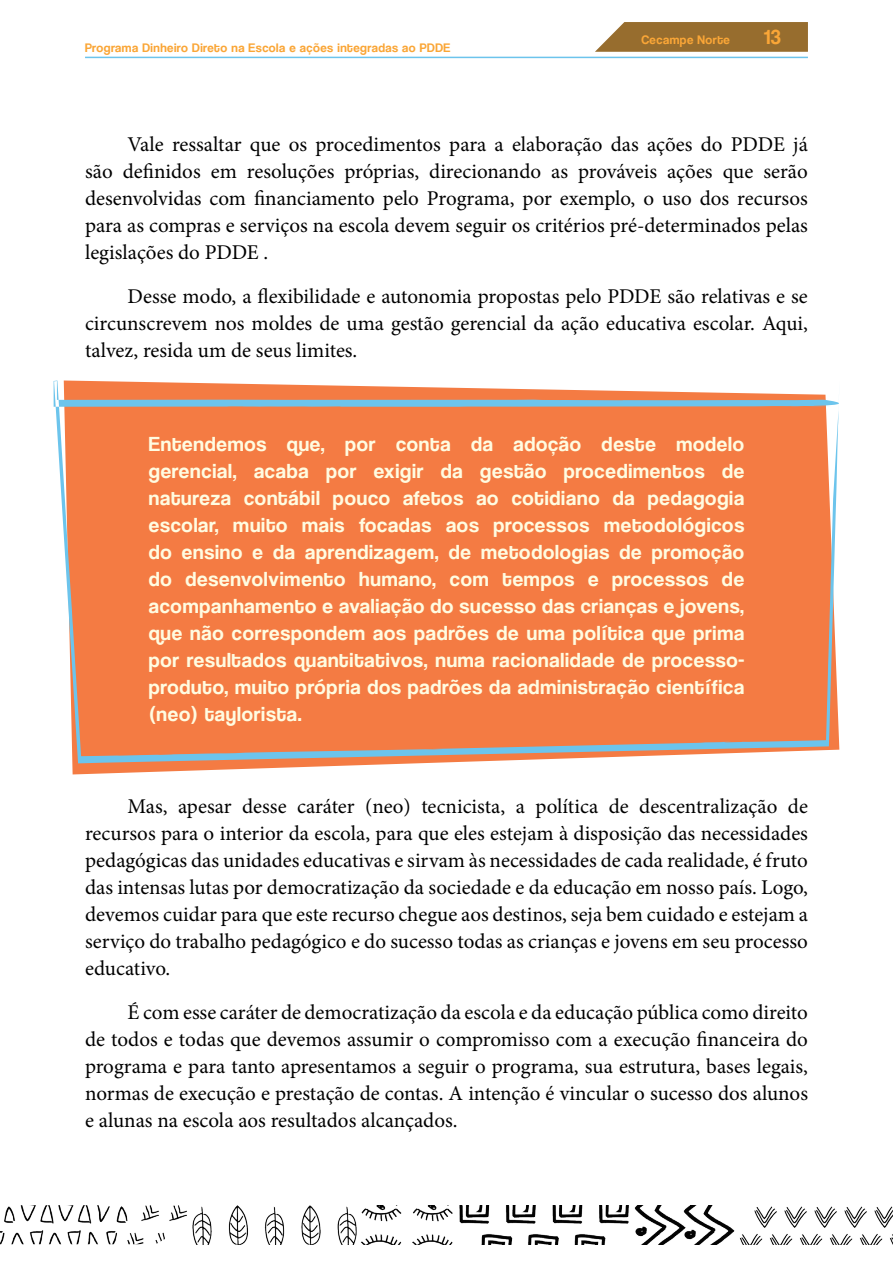
<style>
.page{position:relative;width:893px;height:1263px;background:#fff}
.page>*{position:absolute;margin:0;border:0;box-sizing:border-box;transform-origin:0 0}
.t1{font:21px/27px "Minion Pro";color:#000;text-align:justify}
.t2{font:21px/27px "Coolvetica Rg";letter-spacing:.04em;color:#fffce1;text-align:justify}
.t3{font:21px "Coolvetica Rg";color:#faa637}
.t4{font:12.75px "Coolvetica Rg";letter-spacing:.04em;color:#faa637}
</style>
<div class="page">
<img style="left:192px;top:1205px;width:701px;height:39px">
<img style="left:0;top:1205px;width:187px;height:39px">
<svg style="left:595px;top:22px;width:213px;height:30px;background:#9e783e"></svg>
<hr style="left:85px;top:57px;width:723px;height:1px;background:#6cc4ec">
<svg style="left:72px;top:763px;width:353px;height:11px"></svg>
<svg style="left:54px;top:380px;width:785px;height:383px;background:#ef8453"></svg>
<p class="t4" style="left:85px;top:40px;width:351px">Programa Dinheiro Direto na Escola e ações integradas ao Pdde</p>
<p class="t4" style="left:641px;top:33px;width:90px">Cecampe Norte</p>
<p class="t3" style="left:764px;top:25px;width:18px">13</p>
<p class="t1" style="left:85px;top:131px;width:724px;text-indent:43px">Vale ressaltar que os procedimentos para a elaboração das ações do PDDE já são definidos em resoluções próprias, direcionando as prováveis ações que serão desenvolvidas com financiamento pelo Programa, por exemplo, o uso dos recursos para as compras e serviços na escola devem seguir os critérios pré-determinados pelas legislações do PDDE .</p>
<p class="t1" style="left:85px;top:283px;width:724px;text-indent:43px">Desse modo, a flexibilidade e autonomia propostas pelo PDDE são relativas e se circunscrevem nos moldes de uma gestão gerencial da ação educativa escolar. Aqui, talvez, resida um de seus limites.</p>
<p class="t2" style="left:149px;top:430px;width:597px">Entendemos que, por conta da adoção deste modelo gerencial, acaba por exigir da gestão procedimentos de natureza contábil pouco afetos ao cotidiano da pedagogia escolar, muito mais focadas aos processos metodológicos do ensino e da aprendizagem, de metodologias de promoção do desenvolvimento humano, com tempos e processos de acompanhamento e avaliação do sucesso das crianças e jovens, que não correspondem aos padrões de uma política que prima por resultados quantitativos, numa racionalidade de processo&shy;produto, muito própria dos padrões da administração científica (neo) taylorista.</p>
<p class="t1" style="left:85px;top:793px;width:724px;text-indent:43px">Mas, apesar desse caráter (neo) tecnicista, a política de descentralização de recursos para o interior da escola, para que eles estejam à disposição das necessidades pedagógicas das unidades educativas e sirvam às necessidades de cada realidade, é fruto das intensas lutas por democratização da sociedade e da educação em nosso país. Logo, devemos cuidar para que este recurso chegue aos destinos, seja bem cuidado e estejam a serviço do trabalho pedagógico e do sucesso todas as crianças e jovens em seu processo educativo.</p>
<p class="t1" style="left:85px;top:999px;width:724px;text-indent:43px">É com esse caráter de democratização da escola e da educação pública como direito de todos e todas que devemos assumir o compromisso com a execução financeira do programa e para tanto apresentamos a seguir o programa, sua estrutura, bases legais, normas de execução e prestação de contas. A intenção é vincular o sucesso dos alunos e alunas na escola aos resultados alcançados.</p>
</div>
